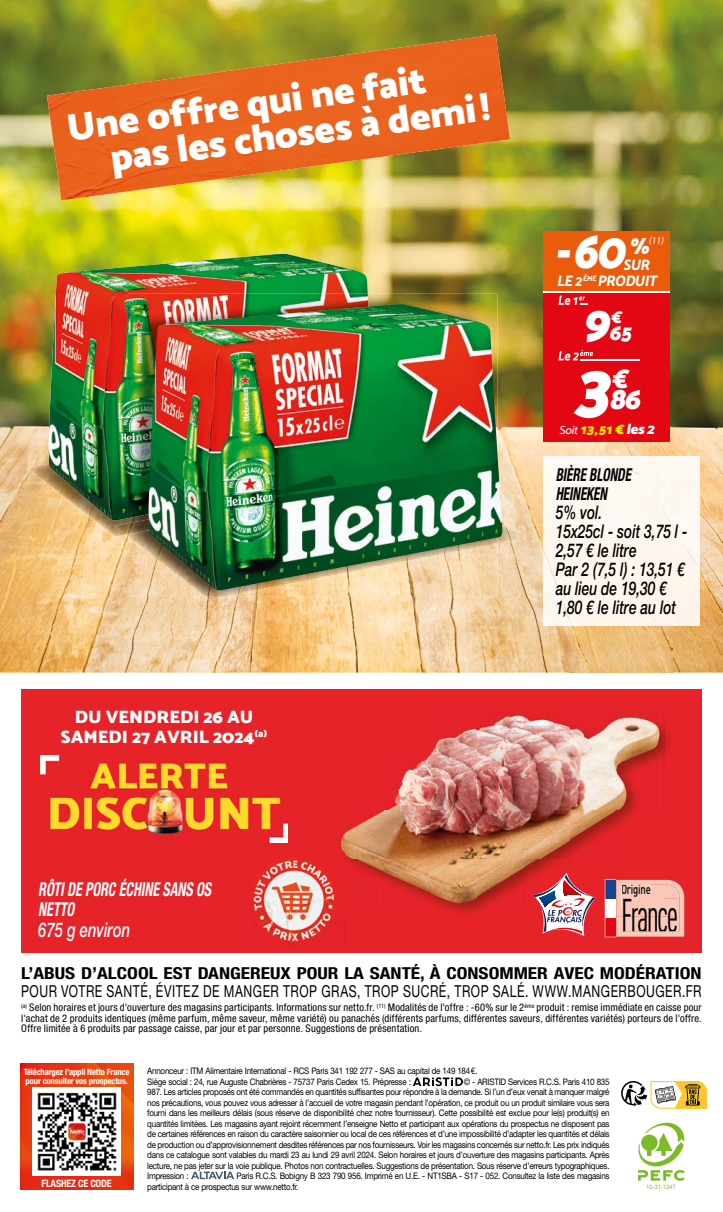
<style>
.page{position:relative;width:723px;height:1212px;background:#fff}
.page>*{position:absolute;margin:0;border:0;box-sizing:border-box;transform-origin:0 0}
.t1{font:italic 900 72px "Catamaran";color:#fff;scale:.9 1}
.t2{font:italic 900 51.75px "Catamaran";color:#fff;scale:.8 1}
.t3{font:italic 900 48.9px "Catamaran";color:#fff;scale:.9 1}
.t4{font:condensed 46.5px "DINOT";letter-spacing:-.055em;color:#000;scale:.7 1}
.t5{font:900 38.4px/36px "Catamaran";color:#fff}
.t6{font:italic 900 29.85px "Catamaran";color:#fff;scale:.9 1}
.t7{font:italic 900 27px "Catamaran";color:#fff;scale:.9 1}
.t8{font:italic 900 22.5px "Catamaran";color:#fff;scale:.9 1}
.t9{font:italic 900 21.9px "Catamaran";color:#fff;scale:.9 1}
.t10{font:italic 500 20.25px "Helvetica Neue LT Std";color:#fff;scale:.73 1}
.t11{font:italic 700 condensed 19.2px/20.2px "Helvetica Neue LT Std";color:#fff;scale:.73 1}
.t12{font:italic 500 18.9px/18.9px "Helvetica Neue LT Std";color:#000;scale:.73 1}
.t13{font:900 18px/19.5px "Catamaran";color:#fff;text-align:center}
.t14{font:italic 700 condensed 17.85px/18.9px "Helvetica Neue LT Std";color:#000;scale:.73 1}
.t15{font:italic 900 16.95px "Catamaran";color:#fff;scale:.95 1}
.t16{font:16.5px "Helvetica Neue LT Std";letter-spacing:.04em;color:#000;scale:.74 1}
.t17{font:700 condensed 16.5px "Helvetica Neue LT Std";color:#000;scale:1.17 1}
.t18{font:italic 800 15.3px/15.8px "Catamaran";color:#fff;scale:.9 1}
.t19{font:italic 900 13.5px "Catamaran";color:#ffed00}
.t20{font:500 13.5px "DINOT";letter-spacing:-.02em;color:#000;scale:.7 1}
.t21{font:condensed 10.5px/10.5px "Helvetica Neue LT Std";letter-spacing:.015em;color:#000;text-align:justify}
.t22{font:700 condensed 10.2px "Helvetica Neue LT Std";letter-spacing:-.02em;color:#fff}
.t23{font:italic 10.2px "Myriad Pro";color:#fff;scale:.9 1}
.t24{font:9px/10.5px "Helvetica Neue LT Std";letter-spacing:-.03em;color:#000;scale:.89 1}
.t25{font:700 condensed 8.7px/7.2px "Helvetica Neue LT Std";letter-spacing:-.02em;color:#fff;text-align:center}
.s1{font-weight:500;font-size:11.7px;color:#fff}
.s2{font-size:14.7px;color:#fff}
</style>
<div class="page">
<img style="left:0;top:0;width:413px;height:103px">
<img style="left:413px;top:0;width:310px;height:51px">
<img style="left:465px;top:51px;width:258px;height:414px">
<img style="left:0;top:103px;width:103px;height:310px">
<img style="left:362px;top:200px;width:103px;height:94px">
<img style="left:103px;top:200px;width:259px;height:54px">
<img style="left:0;top:413px;width:51px;height:260px">
<img style="left:51px;top:537px;width:52px;height:136px">
<img style="left:465px;top:465px;width:103px;height:208px">
<img style="left:672px;top:465px;width:51px;height:208px">
<img style="left:103px;top:537px;width:51px;height:136px">
<img style="left:154px;top:599px;width:311px;height:74px">
<img style="left:568px;top:625px;width:104px;height:48px">
<img style="left:126px;top:523px;width:403px;height:76px">
<img style="left:27px;top:464px;width:101px;height:73px">
<img style="left:114px;top:523px;width:14px;height:12px">
<svg style="left:638px;top:1123px;width:47px;height:66px"></svg>
<svg style="left:621px;top:1081px;width:86px;height:28px"></svg>
<img style="left:20px;top:1063px;width:114px;height:127px">
<img style="left:33px;top:1087px;width:88px;height:88px">
<svg style="left:413px;top:1077px;width:50px;height:9px"></svg>
<svg style="left:191px;top:1171px;width:43px;height:8px"></svg>
<img style="left:49px;top:254px;width:319px;height:266px">
<img style="left:128px;top:534px;width:369px;height:62px">
<img style="left:128px;top:518px;width:21px;height:16px">
<img style="left:128px;top:294px;width:250px;height:179px">
<img style="left:128px;top:473px;width:21px;height:45px">
<img style="left:149px;top:304px;width:353px;height:286px">
<div style="left:544px;top:457px;width:155px;height:168px;background:#fef8ef"></div>
<div style="left:544px;top:291px;width:126px;height:151px;background:#e30613"></div>
<div style="left:544px;top:231px;width:126px;height:60px;background:#ea5b0b"></div>
<hr style="left:544px;top:291px;width:126px;height:2px;background:#fff">
<svg style="left:558px;top:296px;width:30px;height:9px"></svg>
<svg style="left:558px;top:350px;width:35px;height:10px"></svg>
<hr style="left:580px;top:359px;width:60px;height:1px;background:#fff">
<div style="left:21px;top:690px;width:681px;height:263px;background:#e52329"></div>
<img style="left:340px;top:714px;width:324px;height:146px">
<img style="left:347px;top:860px;width:258px;height:49px">
<img style="left:253px;top:859px;width:81px;height:40px">
<img style="left:253px;top:899px;width:82px;height:46px">
<img style="left:340px;top:850px;width:6px;height:10px">
<svg style="left:533px;top:872px;width:63px;height:64px"></svg>
<img style="left:40px;top:755px;width:248px;height:87px">
<svg style="left:605px;top:879px;width:79px;height:58px;background:#edb5ac"></svg>
<img style="left:47px;top:35px;width:463px;height:165px">
<h3 class="t5" style="left:103px;top:105px;width:384px;text-indent:-39px;rotate:-8deg">Une offre qui ne fait pas les choses à demi !</h3>
<h3 class="t13" style="left:61px;top:707px;width:208px">DU VENDREDI 26 AU<br>SAMEDI 27 AVRIL 2024<sup>(a)</sup></h3>
<h3 class="t11" style="left:38px;top:879px;width:238px">RÔTI DE PORC ÉCHINE SANS OS<br>NETTO</h3>
<h3 class="t10" style="left:38px;top:917px;width:128px">675 g environ</h3>
<h2 class="t2" style="left:554px;top:211px;width:104px">-60</h2>
<h3 class="t8" style="left:629px;top:230px;width:29px">%</h3>
<p class="t23" style="left:649px;top:234px;width:20px">(11)</p>
<h3 class="t18" style="left:557px;top:257px;width:117px;text-indent:67px">SUR<br>LE 2<sup>ÈME</sup> PRODUIT</h3>
<h3 class="t3" style="left:583px;top:286px;width:43px">9</h3>
<h3 class="t15" style="left:611px;top:305px;width:17px">€</h3>
<h3 class="t9" style="left:609px;top:316px;width:31px">65</h3>
<h1 class="t1" style="left:574px;top:333px;width:59px">3</h1>
<h3 class="t7" style="left:612px;top:358px;width:26px">€</h3>
<h3 class="t6" style="left:609px;top:376px;width:43px">86</h3>
<h3 class="t19" style="left:559px;top:419px;width:100px"><span class="s1">Soit</span>13,51 € <span class="s2">les2</span></h3>
<h3 class="t14" style="left:556px;top:466px;width:105px">BIÈRE BLONDE<br>HEINEKEN</h3>
<h3 class="t12" style="left:556px;top:503px;width:182px">5% vol.<br>15x25cl - soit 3,75 l -<br>2,57 € le litre<br>Par 2 (7,5 l) : 13,51 € au lieu de 19,30 €<br>1,80 € le litre au lot</h3>
<h3 class="t20" style="left:621px;top:881px;width:44px">Origine</h3>
<h3 class="t4" style="left:621px;top:888px;width:83px">France</h3>
<h3 class="t17" style="left:21px;top:963px;width:583px">L’ABUS D’ALCOOL EST DANGEREUX POUR LA SANTÉ, À CONSOMMER AVEC MODÉRATION</h3>
<h3 class="t16" style="left:21px;top:982px;width:921px">POUR VOTRE SANTÉ, ÉVITEZ DE MANGER TROP GRAS, TROP SUCRÉ, TROP SALÉ. WWW.MANGERBOUGER.FR</h3>
<p class="t21" style="left:21px;top:1002px;width:682px"><sup>(a)</sup> Selon horaires et jours d'ouverture des magasins participants. Informations sur netto.fr. <sup>(11)</sup> Modalités de l'offre : -60% sur le 2<sup>ème</sup> produit : remise immédiate en caisse pour l'achat de 2 produits identiques (même parfum, même saveur, même variété) ou panachés (différents parfums, différentes saveurs, différentes variétés) porteurs de l'offre.<br>Offre limitée à 6 produits par passage caisse, par jour et par personne. Suggestions de présentation.</p>
<p class="t25" style="left:24px;top:1068px;width:107px;line-height:8.7px;text-align:left">Téléchargez l’appli Netto France pour consulter vos prospectus.</p>
<p class="t24" style="left:147px;top:1065px;width:372px">Annonceur : ITM Alimentaire International - RCS Paris 341 192 277 - SAS au capital de 149 184 €.<br>Siège social : 24, rue Auguste Chabrières - 75737 Paris Cedex 15. Prépresse :</p>
<p class="t25" style="left:39px;top:1068px;width:77px">Retrouvez tous n s prospectus sur netto.fr</p>
<p class="t24" style="left:147px;top:1076px;width:521px;text-align:justify;text-indent:317px">© - ARISTID Services R.C.S. Paris 410 835<br>987. Les articles proposés ont été commandés en quantités suffisantes pour répondre à la demande. Si l’un d’eux venait à manquer malgré nos précautions, vous pouvez vous adresser à l’accueil de votre magasin pendant l’opération, ce produit ou un produit similaire vous sera fourni dans les meilleurs délais (sous réserve de disponibilité chez notre fournisseur). Cette possibilité est exclue pour le(s) produit(s) en quantités limitées. Les magasins ayant rejoint récemment l’enseigne Netto et participant aux opérations du prospectus ne disposent pas de certaines références en raison du caractère saisonnier ou local de ces références et d’une impossibilité d’adapter les quantités et délais de production ou d’approvisionnement desdites références par nos fournisseurs. Voir les magasins concernés sur netto.fr. Les prix indiqués dans ce catalogue sont valables du mardi 23 au lundi 29 avril 2024 . Selon horaires et jours d’ouverture des magasins participants. Après lecture, ne pas jeter sur la voie publique. Photos non contractuelles. Suggestions de présentation. Sous réserve d’erreurs typographiques.<br>Impression :</p>
<p class="t24" style="left:147px;top:1170px;width:521px;text-indent:89px">Paris R.C.S. Bobigny B 323 790 956. Imprimé en U.E. - NT1SBA - S17 - 052. Consultez la liste des magasins participant à ce prospectus sur www.netto.fr.</p>
<p class="t22" style="left:42px;top:1177px;width:72px">FLASHEZ CE CODE</p>
</div>
